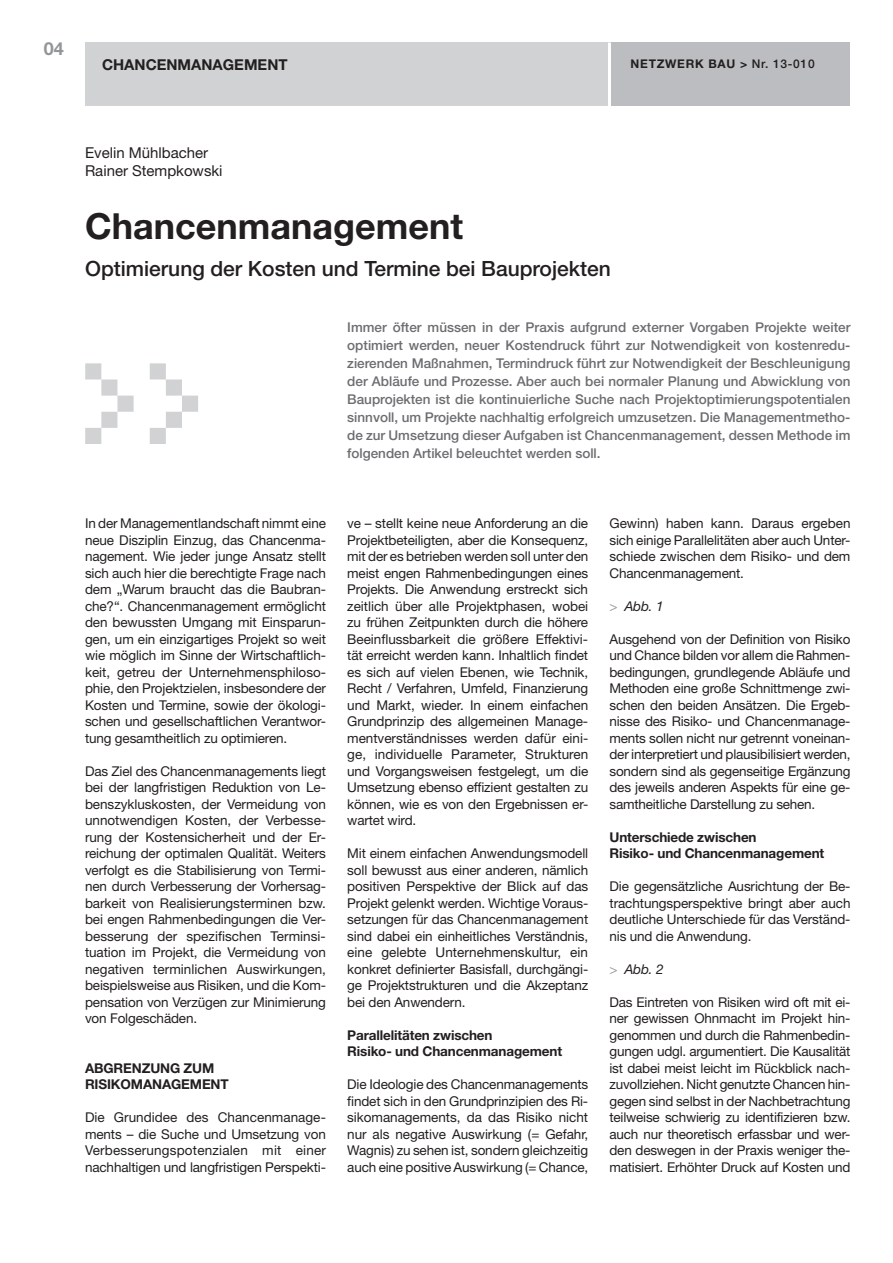
<style>
.page{position:relative;width:893px;height:1263px;background:#fff}
.page>*{position:absolute;margin:0;border:0;box-sizing:border-box;transform-origin:0 0}
.t1{font:700 36px "Helvetica Neue LT Std";color:#231f20}
.t2{font:500 21px "Helvetica Neue LT Std";color:#231f20}
.t3{font:700 18px "Helvetica Neue LT Std";color:#939598}
.t4{font:15px/18px "Helvetica Neue LT Std";color:#231f20}
.t5{font:700 15px "Helvetica Neue LT Std";color:#231f20}
.t6{font:13.5px/16.5px "Helvetica Neue LT Std";letter-spacing:-.01em;color:#231f20;text-align:justify}
.t7{font:500 13.5px/18px "Helvetica Neue LT Std";color:#6c6d70;text-align:justify}
.t8{font:700 13.5px/16.5px "Helvetica Neue LT Std";letter-spacing:-.01em;color:#231f20}
.t9{font:italic 13.5px "Helvetica Neue LT Std";letter-spacing:-.01em;color:#231f20}
.t10{font:700 12px "Helvetica Neue LT Std";letter-spacing:.06em;color:#231f20}
.s1{font-weight:500}
.s2{font-style:normal;color:#939598}
</style>
<div class="page">
<div style="left:85px;top:43px;width:524px;height:63px;background:#d1d2d4"></div>
<div style="left:609px;top:43px;width:241px;height:63px;background:#bcbdc0"></div>
<hr style="left:608px;top:43px;width:3px;height:63px;background:#fff">
<svg style="left:85px;top:363px;width:113px;height:81px"></svg>
<h3 class="t3" style="left:44px;top:38px;width:22px">04</h3>
<p class="t5" style="left:102px;top:56px;width:187px">CHANCENMANAGEMENT</p>
<p class="t10" style="left:631px;top:56px;width:186px">NETZWERK BAU &gt; <span class="s1">Nr. 13-010</span></p>
<p class="t4" style="left:85px;top:143px;width:139px">Evelin Mühlbacher<br>Rainer Stempkowski</p>
<h1 class="t1" style="left:85px;top:204px;width:379px">Chancenmanagement</h1>
<h2 class="t2" style="left:85px;top:256px;width:527px">Optimierung der Kosten und Termine bei Bauprojekten</h2>
<p class="t7" style="left:347px;top:318px;width:505px">Immer öfter müssen in der Praxis aufgrund externer Vorgaben Projekte weiter optimiert werden, neuer Kostendruck führt zur Notwendigkeit von kostenredu&shy;zierenden Maßnahmen, Termindruck führt zur Notwendigkeit der Beschleunigung der Abläufe und Prozesse. Aber auch bei normaler Planung und Abwicklung von Bauprojekten ist die kontinuierliche Suche nach Projektoptimierungspotentialen sinnvoll, um Projekte nachhaltig erfolgreich umzusetzen. Die Managementmetho&shy;de zur Umsetzung dieser Aufgaben ist Chancenmanagement, dessen Methode im folgenden Artikel beleuchtet werden soll.</p>
<p class="t6" style="left:85px;top:515px;width:243px">In der Managementlandschaft nimmt eine neue Disziplin Einzug, das Chancenma&shy;nagement. Wie jeder junge Ansatz stellt sich auch hier die berechtigte Frage nach dem „Warum braucht das die Baubran&shy;che?“. Chancenmanagement ermöglicht den bewussten Umgang mit Einsparun&shy;gen, um ein einzigartiges Projekt so weit wie möglich im Sinne der Wirtschaftlich&shy;keit, getreu der Unternehmensphiloso&shy;phie, den Projektzielen, insbesondere der Kosten und Termine, sowie der ökologi&shy;schen und gesellschaftlichen Verantwor&shy;tung gesamtheitlich zu optimieren.</p>
<p class="t6" style="left:85px;top:763px;width:243px">Das Ziel des Chancenmanagements liegt bei der langfristigen Reduktion von Le&shy;benszykluskosten, der Vermeidung von unnotwendigen Kosten, der Verbesse&shy;rung der Kostensicherheit und der Er&shy;reichung der optimalen Qualität. Weiters verfolgt es die Stabilisierung von Termi&shy;nen durch Verbesserung der Vorhersag&shy;barkeit von Realisierungsterminen bzw. bei engen Rahmenbedingungen die Ver&shy;besserung der spezifischen Terminsi&shy;tuation im Projekt, die Vermeidung von negativen terminlichen Auswirkungen, beispielsweise aus Risiken, und die Kom&shy;pensation von Verzügen zur Minimierung von Folgeschäden.</p>
<p class="t8" style="left:85px;top:1059px;width:20px">Abgrenzung</p>
<p class="t8" style="left:184px;top:1059px;width:11px">zum</p>
<p class="t8" style="left:85px;top:1076px;width:17px">Risik</p>
<p class="t8" style="left:121px;top:1076px;width:22px">omanagement</p>
<p class="t6" style="left:85px;top:1109px;width:243px">Die Grundidee des Chancenmanage&shy;ments – die Suche und Umsetzung von Verbesserungspotenzialen mit einer nachhaltigen und langfristigen Perspekti-</p>
<p class="t6" style="left:347px;top:515px;width:243px">ve – stellt keine neue Anforderung an die Projektbeteiligten, aber die Konsequenz, mit der es betrieben werden soll unter den meist engen Rahmenbedingungen eines Projekts. Die Anwendung erstreckt sich zeitlich über alle Projektphasen, wobei zu frühen Zeitpunkten durch die höhere Beeinflussbarkeit die größere Effektivi&shy;tät erreicht werden kann. Inhaltlich findet es sich auf vielen Ebenen, wie Technik, Recht / Verfahren, Umfeld, Finanzierung und Markt, wieder. In einem einfachen Grundprinzip des allgemeinen Manage&shy;mentverständnisses werden dafür eini&shy;ge, individuelle Parameter, Strukturen und Vorgangsweisen festgelegt, um die Umsetzung ebenso effizient gestalten zu können, wie es von den Ergebnissen er&shy;wartet wird.</p>
<p class="t6" style="left:347px;top:845px;width:242px">Mit einem einfachen Anwendungsmodell soll bewusst aus einer anderen, nämlich positiven Perspektive der Blick auf das Projekt gelenkt werden. Wichtige Voraus&shy;setzungen für das Chancenmanagement sind dabei ein einheitliches Verständnis, eine gelebte Unternehmenskultur, ein konkret definierter Basisfall, durchgängi&shy;ge Projektstrukturen und die Akzeptanz bei den Anwendern.</p>
<p class="t8" style="left:347px;top:1026px;width:216px">Parallelitäten zwischen<br>Risiko- und Chancenmanagement</p>
<p class="t6" style="left:347px;top:1076px;width:243px">Die Ideologie des Chancenmanagements findet sich in den Grundprinzipien des Ri&shy;sikomanagements, da das Risiko nicht nur als negative Auswirkung (= Gefahr, Wagnis) zu sehen ist, sondern gleichzeitig auch eine positive Auswirkung (= Chance,</p>
<p class="t6" style="left:609px;top:515px;width:243px">Gewinn) haben kann. Daraus ergeben sich einige Parallelitäten aber auch Unter&shy;schiede zwischen dem Risiko- und dem Chancenmanagement.</p>
<p class="t9" style="left:609px;top:598px;width:55px"><span class="s2">&gt;</span> Abb. 1</p>
<p class="t6" style="left:609px;top:630px;width:242px">Ausgehend von der Definition von Risiko und Chance bilden vor allem die Rahmen&shy;bedingungen, grundlegende Abläufe und Methoden eine große Schnittmenge zwi&shy;schen den beiden Ansätzen. Die Ergeb&shy;nisse des Risiko- und Chancenmanage&shy;ments sollen nicht nur getrennt voneinan&shy;der interpretiert und plausibilisiert werden, sondern sind als gegenseitige Ergänzung des jeweils anderen Aspekts für eine ge&shy;samtheitliche Darstellung zu sehen.</p>
<p class="t8" style="left:609px;top:828px;width:216px">Unterschiede zwischen<br>Risiko- und Chancenmanagement</p>
<p class="t6" style="left:609px;top:878px;width:243px">Die gegensätzliche Ausrichtung der Be&shy;trachtungsperspektive bringt aber auch deutliche Unterschiede für das Verständ&shy;nis und die Anwendung.</p>
<p class="t9" style="left:609px;top:961px;width:55px"><span class="s2">&gt;</span> Abb. 2</p>
<p class="t6" style="left:609px;top:993px;width:242px">Das Eintreten von Risiken wird oft mit ei&shy;ner gewissen Ohnmacht im Projekt hin&shy;genommen und durch die Rahmenbedin&shy;gungen udgl. argumentiert. Die Kausalität ist dabei meist leicht im Rückblick nach&shy;zuvollziehen. Nicht genutzte Chancen hin&shy;gegen sind selbst in der Nachbetrachtung teilweise schwierig zu identifizieren bzw. auch nur theoretisch erfassbar und wer&shy;den deswegen in der Praxis weniger the&shy;matisiert. Erhöhter Druck auf Kosten und</p>
</div>
